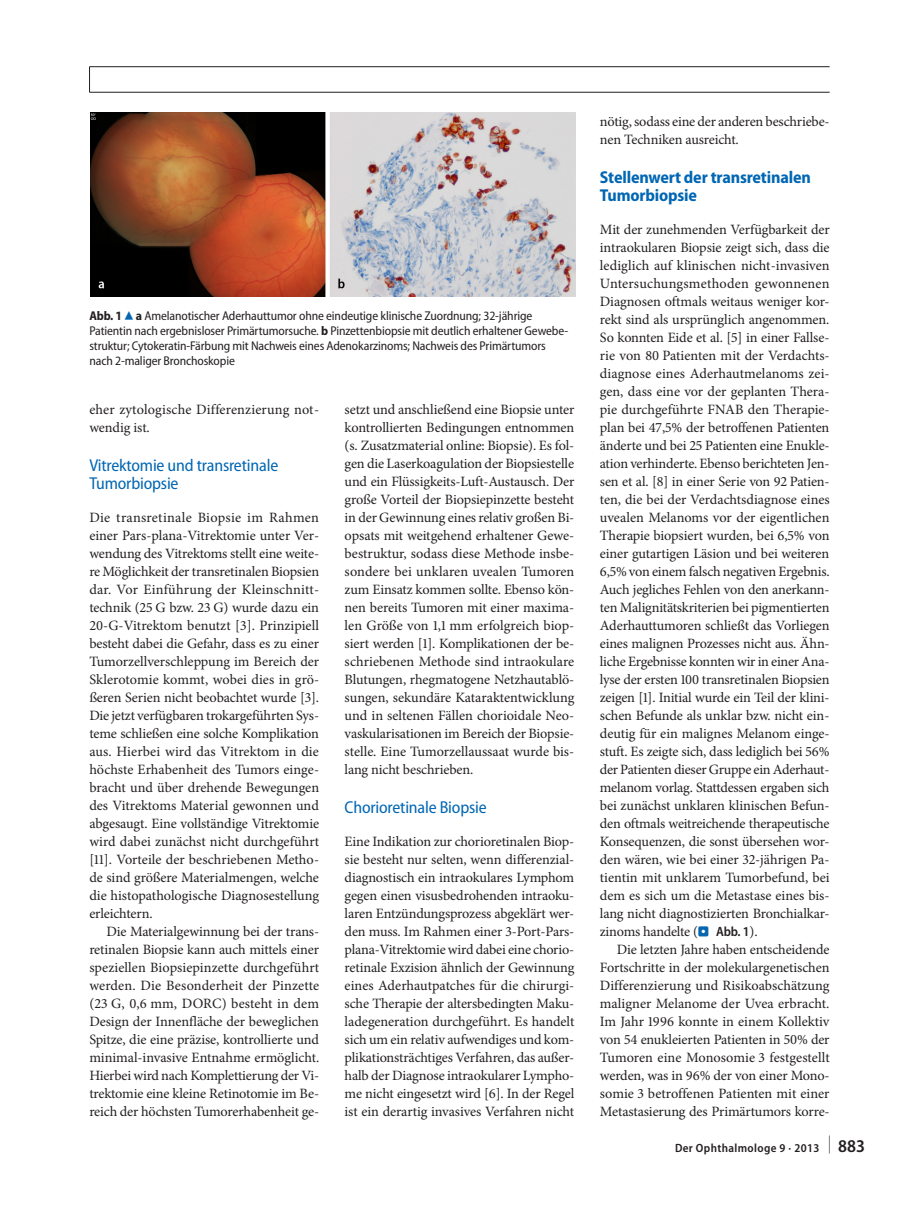
<style>
.page{position:relative;width:919px;height:1212px;background:#fff}
.page>*{position:absolute;margin:0;border:0;box-sizing:border-box;transform-origin:0 0}
.t1{font:semi-condensed 17.25px/18px "Myriad Pro";letter-spacing:-.01em;color:#0166b3}
.t2{font:700 semi-condensed 17.25px/18px "Myriad Pro";letter-spacing:-.01em;color:#0166b3}
.t3{font:14.25px/18px "Minion Pro";letter-spacing:-.01em;color:#231f20;text-align:justify}
.t4{font:14.25px/18px "Minion Pro";letter-spacing:.01em;color:#231f20}
.t5{font:semi-condensed 12.75px/15px "Myriad Pro";letter-spacing:-.01em;color:#231f20}
.t6{font:600 semi-condensed 12px "Myriad Pro";letter-spacing:.03em;color:#231f20}
.s1{font-weight:700}
.s2{font-family:"S Buttons";font-stretch:normal;font-size:14.25px;color:#0666af}
.s3{font-family:"S Buttons";font-size:13.5px;color:#0666af}
.s4{font-family:"Myriad Pro";font-weight:600;font-stretch:semi-condensed;font-size:13.5px}
.s5{font-size:18px}
</style>
<div class="page">
<img style="left:90px;top:112px;width:485px;height:185px">
<hr style="left:89px;top:92px;width:740px;height:1px;background:#231f20">
<svg style="left:89px;top:67px;width:1px;height:25px"></svg>
<hr style="left:89px;top:66px;width:740px;height:1px;background:#231f20">
<p class="t5" style="left:89px;top:309px;width:480px"><span class="s1">Abb. 1</span><span class="s2">8</span><span class="s1">a</span> Amelanotischer Aderhauttumor ohne eindeutige klinische Zuordnung; 32-jährige Patientin nach ergebnisloser Primärtumorsuche. <span class="s1">b</span> Pinzettenbiopsie mit deutlich erhaltener Gewebe&shy;struktur; Cytokeratin-Färbung mit Nachweis eines Adenokarzinoms; Nachweis des Primärtumors nach 2-maliger Bronchoskopie</p>
<p class="t4" style="left:89px;top:401px;width:231px">eher zytologische Differenzierung not&shy;wendig ist.</p>
<p class="t1" style="left:89px;top:457px;width:190px">Vitrektomie und transretinale<br>Tumorbiopsie</p>
<p class="t3" style="left:89px;top:509px;width:231px">Die transretinale Biopsie im Rahmen einer Pars-plana-Vitrektomie unter Ver&shy;wendung des Vitrektoms stellt eine weite&shy;re Möglichkeit der transretinalen Biopsien dar. Vor Einführung der Kleinschnitt&shy;technik (25 G bzw. 23 G) wurde dazu ein 20-G-Vitrektom benutzt [3]. Prinzipiell besteht dabei die Gefahr, dass es zu einer Tumorzellverschleppung im Bereich der Sklerotomie kommt, wobei dies in grö&shy;ßeren Serien nicht beobachtet wurde [3].<br>Die jetzt verfügbaren trokargeführten Sys&shy;teme schließen eine solche Komplikation aus. Hierbei wird das Vitrektom in die höchste Erhabenheit des Tumors einge&shy;bracht und über drehende Bewegungen des Vitrektoms Material gewonnen und abgesaugt. Eine vollständige Vitrektomie wird dabei zunächst nicht durchgeführt [11]. Vorteile der beschriebenen Metho&shy;de sind größere Materialmengen, welche die histopathologische Diagnosestellung erleichtern.</p>
<p class="t3" style="left:89px;top:923px;width:231px;text-indent:17px">Die Materialgewinnung bei der trans&shy;retinalen Biopsie kann auch mittels einer speziellen Biopsiepinzette durchgeführt werden. Die Besonderheit der Pinzette (23 G, 0,6 mm, DORC) besteht in dem Design der Innenfläche der beweglichen Spitze, die eine präzise, kontrollierte und minimal-invasive Entnahme ermöglicht.<br>Hierbei wird nach Komplettierung der Vi&shy;trektomie eine kleine Retinotomie im Be&shy;reich der höchsten Tumorerhabenheit ge-</p>
<p class="t3" style="left:344px;top:401px;width:231px">setzt und anschließend eine Biopsie unter kontrollierten Bedingungen entnommen (s. Zusatzmaterial online: Biopsie). Es fol&shy;gen die Laserkoagulation der Biopsiestelle und ein Flüssigkeits-Luft-Austausch. Der große Vorteil der Biopsiepinzette besteht in der Gewinnung eines relativ großen Bi&shy;opsats mit weitgehend erhaltener Gewe&shy;bestruktur, sodass diese Methode insbe&shy;sondere bei unklaren uvealen Tumoren zum Einsatz kommen sollte. Ebenso kön&shy;nen bereits Tumoren mit einer maxima&shy;len Größe von 1,1 mm erfolgreich biop&shy;siert werden [1]. Komplikationen der be&shy;schriebenen Methode sind intraokulare Blutungen, rhegmatogene Netzhautablö&shy;sungen, sekundäre Kataraktentwicklung und in seltenen Fällen chorioidale Neo&shy;vaskularisationen im Bereich der Biopsie&shy;stelle. Eine Tumorzellaussaat wurde bis&shy;lang nicht beschrieben.</p>
<p class="t1" style="left:344px;top:799px;width:144px">Chorioretinale Biopsie</p>
<p class="t3" style="left:344px;top:833px;width:231px">Eine Indikation zur chorioretinalen Biop&shy;sie besteht nur selten, wenn differenzial&shy;diagnostisch ein intraokulares Lymphom gegen einen visusbedrohenden intraoku&shy;laren Entzündungsprozess abgeklärt wer&shy;den muss. Im Rahmen einer 3-Port-Pars&shy;plana-Vitrektomie wird dabei eine chorio&shy;retinale Exzision ähnlich der Gewinnung eines Aderhautpatches für die chirurgi&shy;sche Therapie der altersbedingten Maku&shy;ladegeneration durchgeführt. Es handelt sich um ein relativ aufwendiges und kom&shy;plikationsträchtiges Verfahren, das außer&shy;halb der Diagnose intraokularer Lympho&shy;me nicht eingesetzt wird [6]. In der Regel ist ein derartig invasives Verfahren nicht</p>
<p class="t3" style="left:600px;top:113px;width:231px">nötig, sodass eine der anderen beschriebe&shy;nen Techniken ausreicht.</p>
<p class="t2" style="left:600px;top:169px;width:212px">Stellenwert der transretinalen<br>Tumorbiopsie</p>
<p class="t3" style="left:599px;top:221px;width:231px">Mit der zunehmenden Verfügbarkeit der intraokularen Biopsie zeigt sich, dass die lediglich auf klinischen nicht-invasiven Untersuchungsmethoden gewonnenen Diagnosen oftmals weitaus weniger kor&shy;rekt sind als ursprünglich angenommen.<br>So konnten Eide et al. [5] in einer Fallse&shy;rie von 80 Patienten mit der Verdachts&shy;diagnose eines Aderhautmelanoms zei&shy;gen, dass eine vor der geplanten Thera&shy;pie durchgeführte FNAB den Therapie&shy;plan bei 47,5% der betroffenen Patienten änderte und bei 25 Patienten eine Enukle&shy;ation verhinderte. Ebenso berichteten Jen&shy;sen et al. [8] in einer Serie von 92 Patien&shy;ten, die bei der Verdachtsdiagnose eines uvealen Melanoms vor der eigentlichen Therapie biopsiert wurden, bei 6,5% von einer gutartigen Läsion und bei weiteren 6,5% von einem falsch negativen Ergebnis.<br>Auch jegliches Fehlen von den anerkann&shy;ten Malignitätskriterien bei pigmentierten Aderhauttumoren schließt das Vorliegen eines malignen Prozesses nicht aus. Ähn&shy;liche Ergebnisse konnten wir in einer Ana&shy;lyse der ersten 100 transretinalen Biopsien zeigen [1]. Initial wurde ein Teil der klini&shy;schen Befunde als unklar bzw. nicht ein&shy;deutig für ein malignes Melanom einge&shy;stuft. Es zeigte sich, dass lediglich bei 56% der Patienten dieser Gruppe ein Aderhaut&shy;melanom vorlag. Stattdessen ergaben sich bei zunächst unklaren klinischen Befun&shy;den oftmals weitreichende therapeutische Konsequenzen, die sonst übersehen wor&shy;den wären, wie bei einer 32-jährigen Pa&shy;tientin mit unklarem Tumorbefund, bei dem es sich um die Metastase eines bis&shy;lang nicht diagnostizierten Bronchialkar&shy;zinoms handelte (<span class="s3">.</span> <span class="s4">Abb. 1</span>).</p>
<p class="t3" style="left:600px;top:941px;width:231px;text-indent:17px">Die letzten Jahre haben entscheidende Fortschritte in der molekulargenetischen Differenzierung und Risikoabschätzung maligner Melanome der Uvea erbracht.<br>Im Jahr 1996 konnte in einem Kollektiv von 54 enukleierten Patienten in 50% der Tumoren eine Monosomie 3 festgestellt werden, was in 96% der von einer Mono&shy;somie 3 betroffenen Patienten mit einer Metastasierung des Primärtumors korre-</p>
<p class="t6" style="left:675px;top:1142px;width:191px">Der Ophthalmologe 9 · 2013 <sup>|</sup> <span class="s5">883</span></p>
</div>
